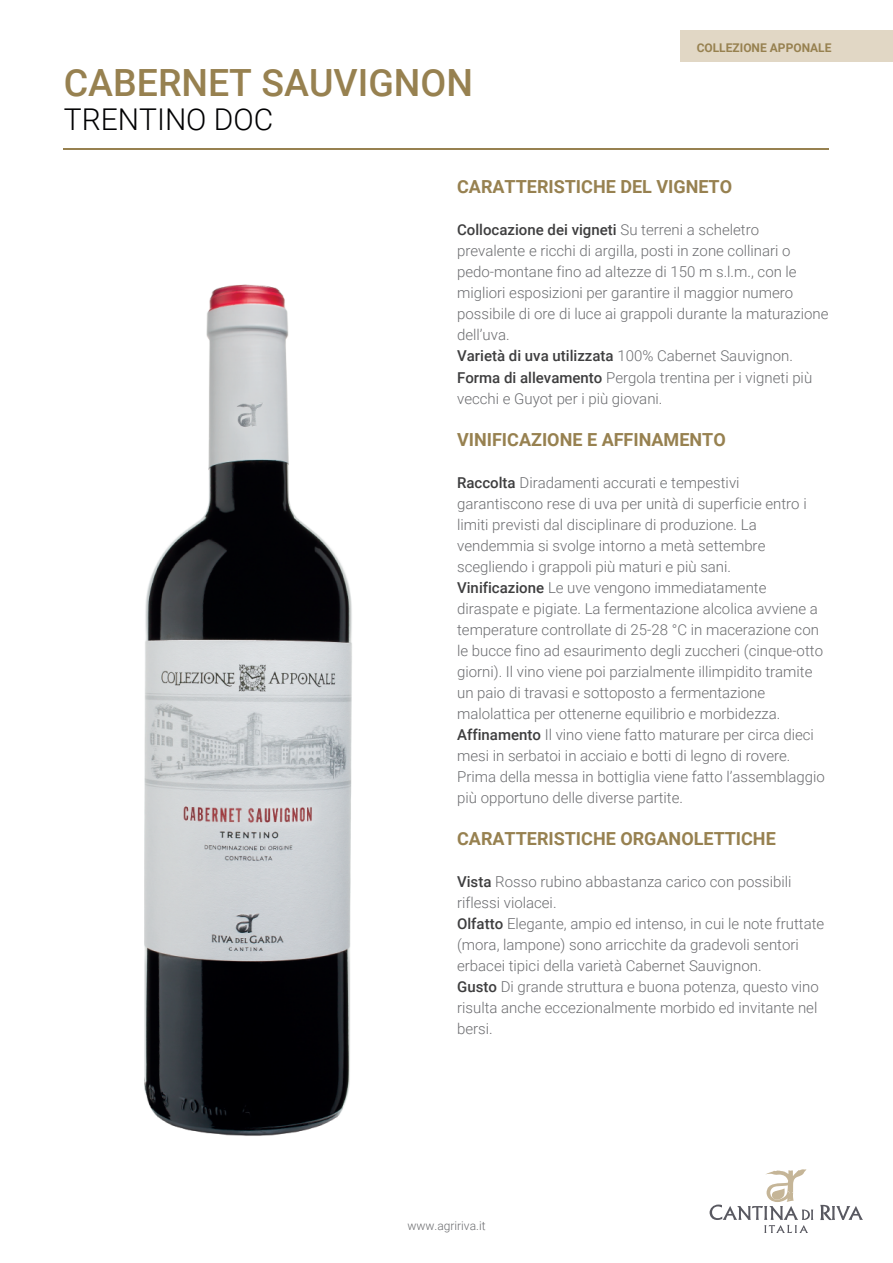
<style>
.page{position:relative;width:893px;height:1263px;background:#fff}
.page>*{position:absolute;margin:0;border:0;box-sizing:border-box;transform-origin:0 0}
.t1{font:500 37.5px "Roboto";color:#978150}
.t2{font:300 30px "Roboto";color:#000002}
.t3{font:700 18px "Roboto";color:#978150}
.t4{font:300 15px/21px "Roboto";color:#6c6d70}
.t5{font:700 12px "Roboto";color:#978150}
.t6{font:300 12px "Roboto";color:#6c6d70}
.s1{font-weight:500;color:#3e3e3f}
</style>
<div class="page">
<hr style="left:64px;top:148px;width:765px;height:2px;background:#978150">
<svg style="left:710px;top:1169px;width:153px;height:64px"></svg>
<div style="left:680px;top:30px;width:213px;height:31px;background:#e1d7c5"></div>
<img style="left:144px;top:284px;width:208px;height:852px">
<h1 class="t1" style="left:64px;top:56px;width:411px">CABERNET SAUVIGNON</h1>
<h2 class="t2" style="left:64px;top:99px;width:211px">TRENTINO DOC</h2>
<p class="t5" style="left:697px;top:39px;width:136px">COLLEZIONE APPONALE</p>
<p class="t3" style="left:457px;top:174px;width:276px">CARATTERISTICHE DEL VIGNETO</p>
<p class="t4" style="left:457px;top:219px;width:373px"><span class="s1">Collocazione dei vigneti</span> Su terreni a scheletro prevalente e ricchi di argilla, posti in zone collinari o pedo-montane fino ad altezze di 150 m s.l.m., con le migliori esposizioni per garantire il maggior numero possibile di ore di luce ai grappoli durante la maturazione dell’uva.<br><span class="s1">Varietà di uva utilizzata</span> 100% Cabernet Sauvignon.<br><span class="s1">Forma di allevamento</span> Pergola trentina per i vigneti più vecchi e Guyot per i più giovani.</p>
<p class="t3" style="left:457px;top:426px;width:270px">VINIFICAZIONE E AFFINAMENTO</p>
<p class="t4" style="left:457px;top:471px;width:369px"><span class="s1">Raccolta</span> Diradamenti accurati e tempestivi garantiscono rese di uva per unità di superficie entro i limiti previsti dal disciplinare di produzione. La vendemmia si svolge intorno a metà settembre scegliendo i grappoli più maturi e più sani.<br><span class="s1">Vinificazione</span> Le uve vengono immediatamente diraspate e pigiate. La fermentazione alcolica avviene a temperature controllate di 25-28 °C in macerazione con le bucce fino ad esaurimento degli zuccheri (cinque-otto giorni). Il vino viene poi parzialmente illimpidito tramite un paio di travasi e sottoposto a fermentazione malolattica per ottenerne equilibrio e morbidezza.<br><span class="s1">Affinamento</span> Il vino viene fatto maturare per circa dieci mesi in serbatoi in acciaio e botti di legno di rovere.<br>Prima della messa in bottiglia viene fatto l’assemblaggio più opportuno delle diverse partite.</p>
<p class="t3" style="left:457px;top:825px;width:320px">CARATTERISTICHE ORGANOLETTICHE</p>
<p class="t4" style="left:457px;top:870px;width:369px"><span class="s1">Vista</span> Rosso rubino abbastanza carico con possibili riflessi violacei.<br><span class="s1">Olfatto</span> Elegante, ampio ed intenso, in cui le note fruttate (mora, lampone) sono arricchite da gradevoli sentori erbacei tipici della varietà Cabernet Sauvignon.<br><span class="s1">Gusto</span> Di grande struttura e buona potenza, questo vino risulta anche eccezionalmente morbido ed invitante nel bersi.</p>
<p class="t6" style="left:407px;top:1217px;width:80px">www.agririva.it</p>
</div>
